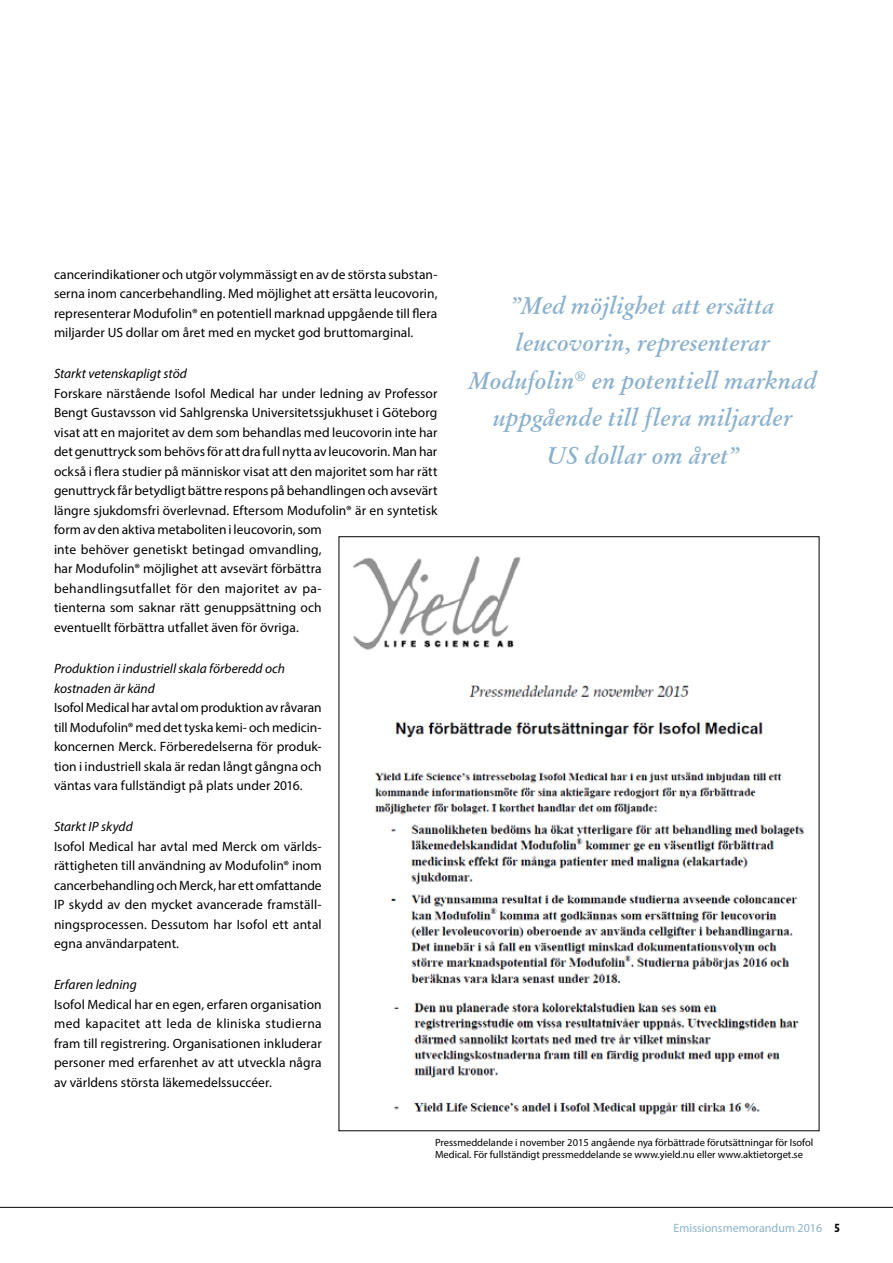
<style>
.page{position:relative;width:893px;height:1263px;background:#fff}
.page>*{position:absolute;margin:0;border:0;box-sizing:border-box;transform-origin:0 0}
.t1{font:italic 700 24px/37.5px "Original Garamond BT";letter-spacing:.005em;color:#8bb1cd;text-align:center}
.t2{font:13.5px/19.5px "Myriad Pro";letter-spacing:.005em;color:#000;text-align:justify}
.t3{font:italic 13.5px/19.5px "Myriad Pro";color:#000}
.t4{font:12px "Myriad Pro";color:#8bb1cd}
.t5{font:10.5px/12.6px "Myriad Pro";color:#000}
.s1{font-family:"Humanist 521 BT";font-weight:700;font-stretch:condensed;color:#000}
</style>
<div class="page">
<hr style="left:0;top:1207px;width:893px;height:1px;background:#000">
<img style="left:353px;top:556px;width:451px;height:559px">
<p class="t2" style="left:54px;top:264px;width:385px">cancerindikationer och utgör volymmässigt en av de största substan&shy;serna inom cancerbehandling. Med möjlighet att ersätta leucovorin, representerar Modufolin® en potentiell marknad uppgående till flera miljarder US dollar om året med en mycket god bruttomarginal.</p>
<p class="t3" style="left:54px;top:364px;width:134px">Starkt vetenskapligt stöd</p>
<p class="t2" style="left:54px;top:383px;width:385px;text-align:left">Forskare närstående Isofol Medical har under ledning av Professor Bengt Gustavsson vid Sahlgrenska Universitetssjukhuset i Göteborg visat att en majoritet av dem som behandlas med leucovorin inte har det genuttryck som behövs för att dra full nytta av leucovorin. Man har också i flera studier på människor visat att den majoritet som har rätt genuttryck får betydligt bättre respons på behandlingen och avsevärt längre sjukdomsfri överlevnad. Eftersom Modufolin® är en syntetisk form av den aktiva metaboliten i leucovorin, som<br>inte behöver genetiskt betingad omvandling,<br>har Modufolin® möjlighet att avsevärt förbättra behandlingsutfallet för den majoritet av pa-<br>tienterna som saknar rätt genuppsättning och<br>eventuellt förbättra utfallet även för övriga.</p>
<p class="t3" style="left:54px;top:658px;width:233px">Produktion i industriell skala förberedd och kostnaden är känd</p>
<p class="t2" style="left:54px;top:697px;width:269px">Isofol Medical har avtal om produktion av råvaran till Modufolin® med det tyska kemi- och medicin&shy;koncernen Merck. Förberedelserna för produk&shy;tion i industriell skala är redan långt gångna och väntas vara fullständigt på plats under 2016.</p>
<p class="t3" style="left:54px;top:817px;width:80px">Starkt IP skydd</p>
<p class="t2" style="left:54px;top:836px;width:269px">Isofol Medical har avtal med Merck om världs&shy;rättigheten till användning av Modufolin® inom cancerbehandling och Merck, har ett omfattande IP skydd av den mycket avancerade framställ&shy;ningsprocessen. Dessutom har Isofol ett antal egna användarpatent.</p>
<p class="t3" style="left:54px;top:975px;width:84px">Erfaren ledning</p>
<p class="t2" style="left:54px;top:994px;width:269px">Isofol Medical har en egen, erfaren organisation med kapacitet att leda de kliniska studierna fram till registrering. Organisationen inkluderar personer med erfarenhet av att utveckla några av världens största läkemedelssuccéer.</p>
<h1 class="t1" style="left:469px;top:287px;width:349px">”Med möjlighet att ersätta leucovorin, representerar<br>Modufolin<sup>®</sup> en potentiell marknad uppgående till flera miljarder<br>US dollar om året”</h1>
<p class="t5" style="left:435px;top:1136px;width:380px">Pressmeddelande i november 2015 angående nya förbättrade förutsättningar för Isofol<br>Medical. För fullständigt pressmeddelande se www.yield.nu eller www.aktietorget.se</p>
<p class="t4" style="left:674px;top:1220px;width:168px">Emissionsmemorandum 2016 <span class="s1">5</span></p>
</div>
